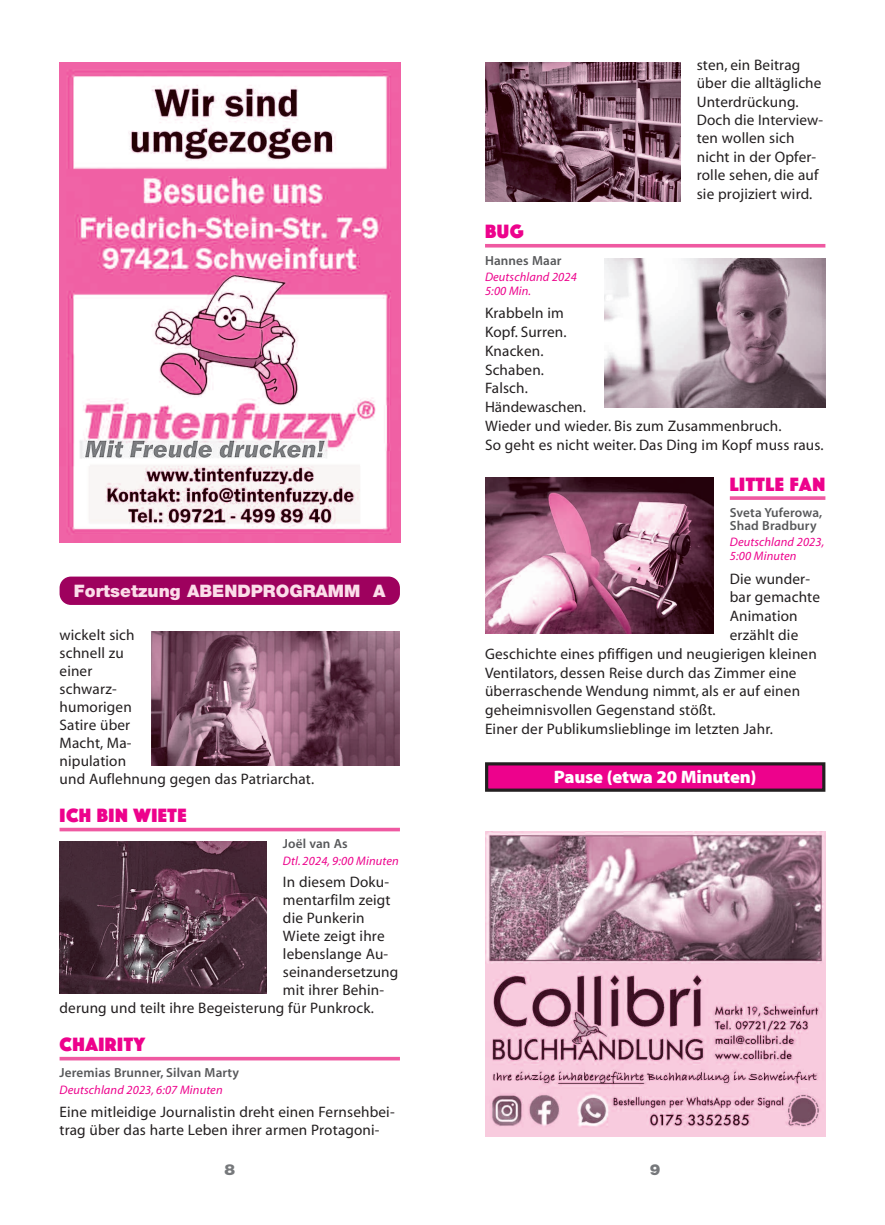
<style>
.page{position:relative;width:885px;height:1225px;background:#fff}
.page>*{position:absolute;margin:0;border:0;box-sizing:border-box;transform-origin:0 0}
.t1{font:20px "Phosphate Solid";letter-spacing:.03em;color:#ed028c}
.t2{font:18px "Myriad MM.830.wt.300.wd";letter-spacing:-.01em;color:#fff}
.t3{font:900 17.2px "Helvetica Neue";color:#fbdde9}
.t4{font:15.2px/18.4px "Myriad MM.400.wt.600.wd";letter-spacing:.01em;color:#231f20}
.t5{font:900 15.2px "Helvetica Neue";color:#76787b;scale:1.05 1}
.t6{font:13.2px/13px "Myriad MM.565.wt.600.wd";letter-spacing:.01em;color:#57585a}
.t7{font:12.4px/14px "Myriad MM It.400.wt.600.wd";letter-spacing:.01em;color:#ed028c}
</style>
<div class="page">
<hr style="left:485px;top:244px;width:340px;height:3px;background:#ef59a1">
<svg style="left:729px;top:496px;width:96px;height:4px"></svg>
<svg style="left:60px;top:827px;width:340px;height:4px"></svg>
<svg style="left:60px;top:1056px;width:340px;height:4px"></svg>
<div style="left:60px;top:576px;width:340px;height:29px;background:#9e015e;border-radius:11px"></div>
<img style="left:604px;top:259px;width:221px;height:148px">
<div style="left:486px;top:764px;width:337px;height:26px;background:#ed028c"></div>
<div style="left:485px;top:762px;width:340px;height:29px;border:3px solid #231f20"></div>
<img style="left:485px;top:62px;width:195px;height:139px">
<img style="left:60px;top:842px;width:207px;height:151px">
<img style="left:151px;top:631px;width:248px;height:134px">
<img style="left:485px;top:477px;width:228px;height:156px">
<img style="left:60px;top:62px;width:340px;height:480px">
<div style="left:485px;top:826px;width:340px;height:311px;background:linear-gradient(to right,#fff,#fff)"></div>
<img style="left:485px;top:832px;width:340px;height:304px">
<p class="t4" style="left:696px;top:57px;width:128px">sten, ein Beitrag über die alltägliche<br>Unterdrückung.<br>Doch die Interview&shy;ten wollen sich nicht in der Opfer&shy;rolle sehen, die auf sie projiziert wird.</p>
<h1 class="t1" style="left:485px;top:217px;width:40px">BUG</h1>
<p class="t6" style="left:485px;top:255px;width:78px">Hannes Maar</p>
<p class="t7" style="left:485px;top:271px;width:93px">Deutschland 2024<br>5:00 Min.</p>
<p class="t4" style="left:485px;top:305px;width:340px">Krabbeln im<br>Kopf. Surren.<br>Knacken.<br>Schaben.<br>Falsch.<br>Händewaschen.<br>Wieder und wieder. Bis zum Zusammenbruch.<br>So geht es nicht weiter. Das Ding im Kopf muss raus.</p>
<h1 class="t1" style="left:729px;top:469px;width:97px">LITTLE FAN</h1>
<p class="t6" style="left:729px;top:507px;width:94px">Sveta Yuferowa,<br>Shad Bradbury</p>
<p class="t7" style="left:729px;top:536px;width:96px">Deutschland 2023,<br>5:00 Minuten</p>
<p class="t4" style="left:729px;top:570px;width:82px">Die wunder-</p>
<p class="t4" style="left:729px;top:589px;width:92px">bar gemachte</p>
<p class="t4" style="left:729px;top:608px;width:69px">Animation</p>
<p class="t4" style="left:729px;top:627px;width:70px">erzählt die</p>
<p class="t4" style="left:485px;top:646px;width:333px">Geschichte eines pfiffigen und neugierigen kleinen</p>
<p class="t4" style="left:485px;top:664px;width:313px">Ventilators, dessen Reise durch das Zimmer eine</p>
<p class="t4" style="left:485px;top:683px;width:316px">überraschende Wendung nimmt, als er auf einen</p>
<p class="t4" style="left:485px;top:702px;width:232px">geheimnisvollen Gegenstand stößt.</p>
<p class="t4" style="left:485px;top:721px;width:289px">Einer der Publikumslieblinge im letzten Jahr.</p>
<p class="t3" style="left:74px;top:584px;width:313px">Fortsetzung ABENDPROGRAMM A</p>
<p class="t4" style="left:60px;top:627px;width:256px">wickelt sich<br>schnell zu<br>einer<br>schwarz-<br>humorigen<br>Satire über<br>Macht, Ma-<br>nipulation<br>und Auflehnung gegen das Patriarchat.</p>
<h1 class="t1" style="left:60px;top:801px;width:129px">ICH BIN WIETE</h1>
<p class="t6" style="left:283px;top:838px;width:66px">Joël van As</p>
<p class="t7" style="left:283px;top:854px;width:117px">Dtl. 2024, 9:00 Minuten</p>
<p class="t4" style="left:283px;top:874px;width:108px">In diesem Doku-</p>
<p class="t4" style="left:283px;top:892px;width:109px">mentarfilm zeigt</p>
<p class="t4" style="left:283px;top:910px;width:83px">die Punkerin</p>
<p class="t4" style="left:283px;top:928px;width:103px">Wiete zeigt ihre</p>
<p class="t4" style="left:283px;top:946px;width:107px">lebenslange Au-</p>
<p class="t4" style="left:283px;top:964px;width:117px">seinandersetzung</p>
<p class="t4" style="left:283px;top:982px;width:103px">mit ihrer Behin-</p>
<p class="t4" style="left:60px;top:1000px;width:316px">derung und teilt ihre Begeisterung für Punkrock.</p>
<h1 class="t1" style="left:60px;top:1030px;width:87px">CHAIRITY</h1>
<p class="t6" style="left:60px;top:1067px;width:181px">Jeremias Brunner, Silvan Marty</p>
<p class="t7" style="left:60px;top:1083px;width:165px">Deutschland 2023, 6:07 Minuten</p>
<p class="t4" style="left:60px;top:1103px;width:336px">Eine mitleidige Journalistin dreht einen Fernsehbei&shy;trag über das harte Leben ihrer armen Protagoni-</p>
<p class="t5" style="left:224px;top:1164px;width:12px">8</p>
<p class="t5" style="left:649px;top:1164px;width:12px">9</p>
<p class="t2" style="left:554px;top:770px;width:204px">Pause (etwa 20 Minuten)</p>
</div>
